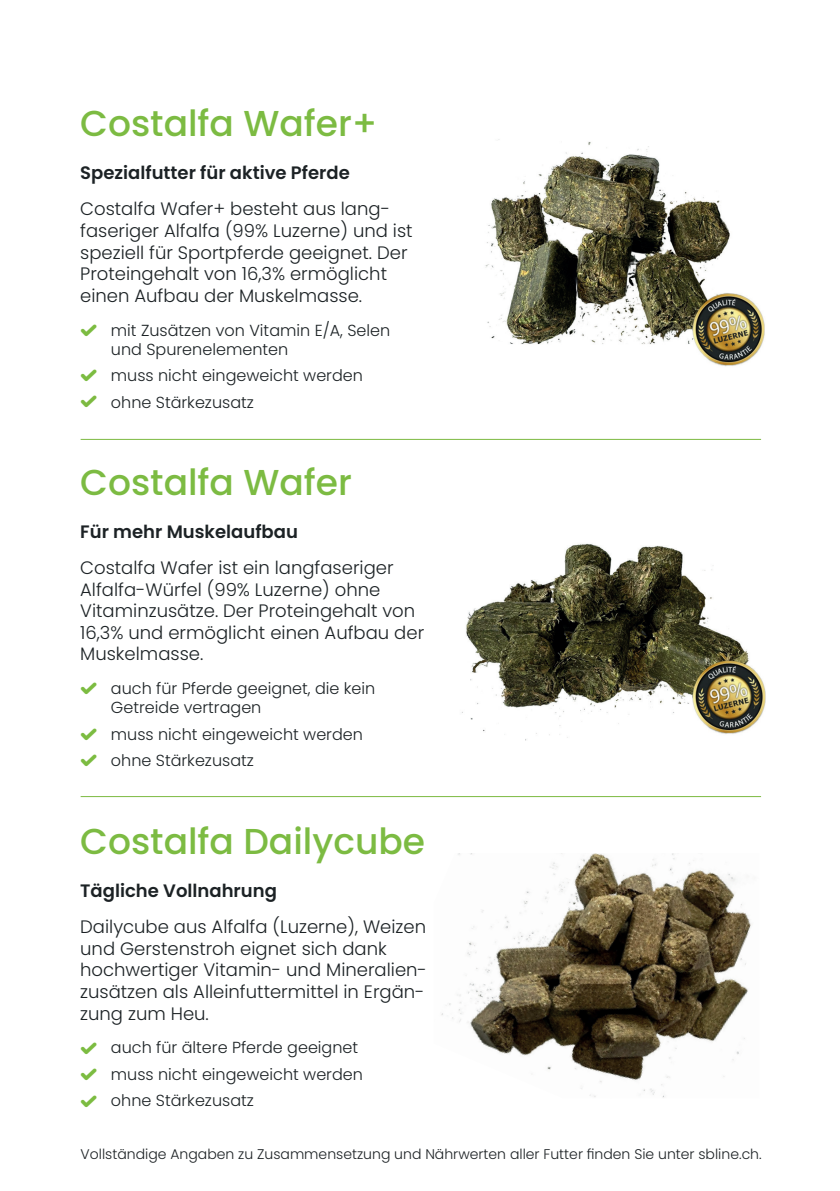
<style>
.page{position:relative;width:840px;height:1191px;background:#fff}
.page>*{position:absolute;margin:0;border:0;box-sizing:border-box;transform-origin:0 0}
.t1{font:500 36px "Poppins";color:#7cbb42}
.t2{font:300 18px/21.6px "Poppins";color:#1c2225}
.t3{font:600 18px "Poppins";color:#1c2225}
.t4{font:300 16px/26.4px "Poppins";color:#1c2225}
.t5{font:16px/26.4px "Segoe UI Emoji";color:#7cbc41;text-align:justify}
.t6{font:300 14px "Poppins";color:#1d2225}
</style>
<div class="page">
<img style="left:485px;top:139px;width:280px;height:228px">
<img style="left:462px;top:543px;width:304px;height:197px">
<img style="left:441px;top:853px;width:310px;height:245px">
<hr style="left:81px;top:439px;width:679px;height:1px;background:#7dba42">
<hr style="left:81px;top:796px;width:679px;height:1px;background:#7dba42">
<h1 class="t1" style="left:80px;top:103px;width:299px">Costalfa Wafer+</h1>
<p class="t3" style="left:80px;top:163px;width:271px">Spezialfutter für aktive Pferde</p>
<p class="t2" style="left:80px;top:198px;width:334px">Costalfa Wafer+ besteht aus lang&shy;faseriger Alfalfa (99% Luzerne) und ist speziell für Sportpferde geeignet. Der Proteingehalt von 16,3% ermöglicht einen Aufbau der Muskelmasse.</p>
<p class="t4" style="left:111px;top:320px;width:281px;line-height:19.2px">mit Zusätzen von Vitamin E/A, Selen und Spurenelementen</p>
<p class="t4" style="left:111px;top:362px;width:253px">muss nicht eingeweicht werden ohne Stärkezusatz</p>
<h1 class="t1" style="left:80px;top:461px;width:273px">Costalfa Wafer</h1>
<p class="t3" style="left:80px;top:521px;width:219px">Für mehr Muskelaufbau</p>
<p class="t2" style="left:80px;top:557px;width:345px">Costalfa Wafer ist ein langfaseriger Alfalfa-Würfel (99% Luzerne) ohne Vitaminzusätze. Der Proteingehalt von 16,3% und ermöglicht einen Aufbau der Muskelmasse.</p>
<p class="t4" style="left:111px;top:679px;width:266px;line-height:19.2px">auch für Pferde geeignet, die kein<br>Getreide vertragen</p>
<p class="t4" style="left:111px;top:721px;width:253px">muss nicht eingeweicht werden ohne Stärkezusatz</p>
<h1 class="t1" style="left:80px;top:820px;width:346px">Costalfa Dailycube</h1>
<p class="t3" style="left:80px;top:880px;width:198px">Tägliche Vollnahrung</p>
<p class="t2" style="left:80px;top:916px;width:348px">Dailycube aus Alfalfa (Luzerne), Weizen und Gerstenstroh eignet sich dank hochwertiger Vitamin- und Mineralien&shy;zusätzen als Alleinfuttermittel in Ergän&shy;zung zum Heu.</p>
<p class="t4" style="left:111px;top:1034px;width:253px">auch für ältere Pferde geeignet muss nicht eingeweicht werden ohne Stärkezusatz</p>
<p class="t5" style="left:78px;top:1032px;width:23px">✔ ✔ ✔</p>
<p class="t6" style="left:81px;top:1146px;width:682px">Vollständige Angaben zu Zusammensetzung und Nährwerten aller Futter finden Sie unter sbline.ch.</p>
</div>
